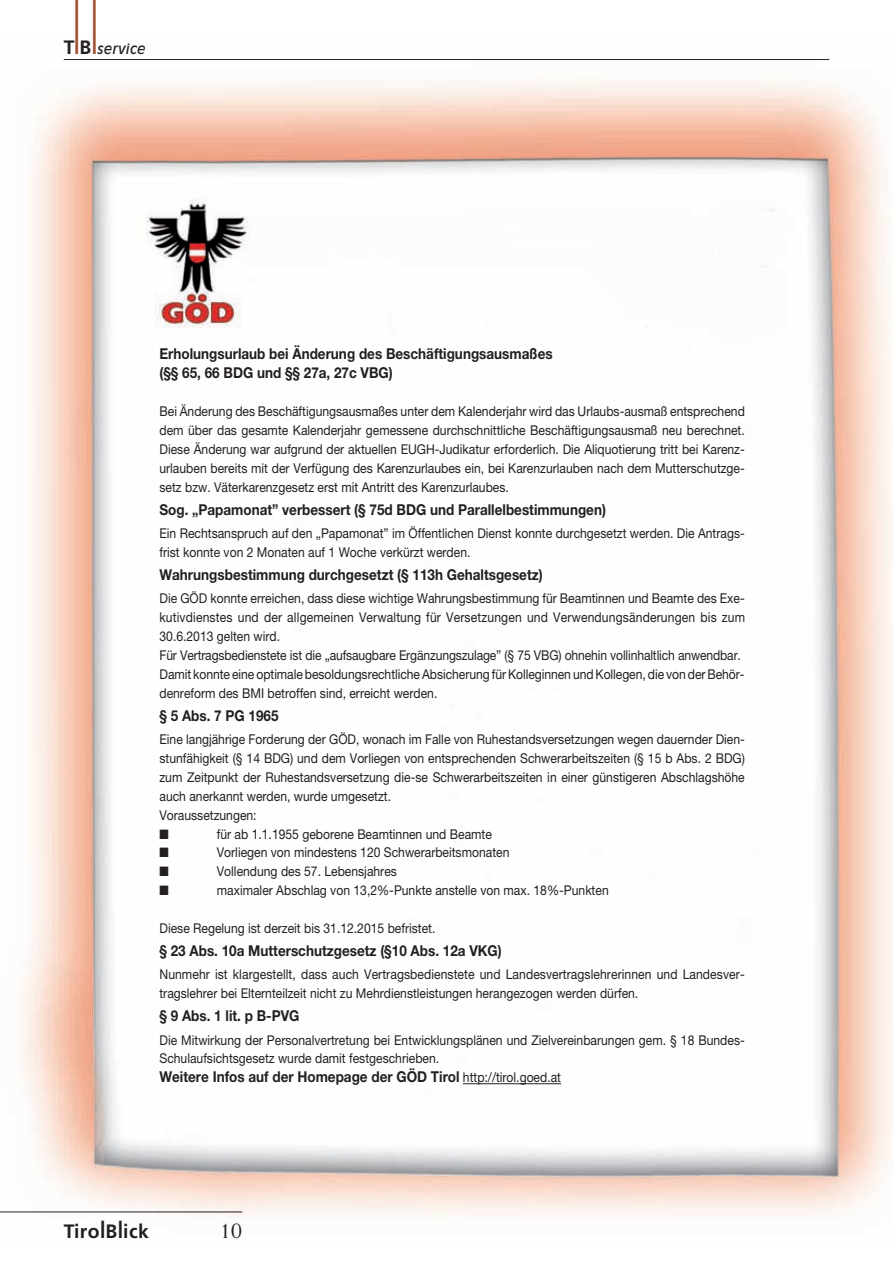
<style>
.page{position:relative;width:893px;height:1263px;background:#fff}
.page>*{position:absolute;margin:0;border:0;box-sizing:border-box;transform-origin:0 0}
.t1{font:700 55.65px "Frutiger";color:#a14e34;scale:.35 1}
.t2{font:24px "Weiss";color:#231f20;scale:.95 1}
.t3{font:700 19.35px "Frutiger";letter-spacing:.03em;color:#231f20}
.t4{font:700 15px/18.9px "Helvetica Neue";color:#231f20;scale:.9 1}
.t5{font:13.5px/18.9px "Helvetica Neue";color:#231f20;scale:.9 1}
.t6{font:italic 13.5px "Antique Olive";letter-spacing:.03em;color:#231f20}
.t7{font:13.5px "Zapf Dingbats ITC";color:#231f20;scale:.9 1}
.s1{font-family:"Frutiger";font-weight:700;font-style:normal;font-size:19.35px}
.s2{font-family:"Frutiger";font-weight:700;font-style:normal;font-size:23.1px;color:#a14e34}
.s3{font-weight:400;font-size:13.5px}
.s4{font-size:23.1px}
</style>
<div class="page">
<img style="left:0;top:59px;width:893px;height:1158px">
<hr style="left:64px;top:59px;width:765px;height:1px;background:#231f20">
<hr style="left:0;top:1211px;width:242px;height:1px;background:#231f20">
<hr style="left:463px;top:1083px;width:98px;height:1px;background:#231f20">
<h1 class="t1" style="left:74px;top:-5px;width:68px">l l</h1>
<p class="t6" style="left:64px;top:43px;width:83px"><span class="s1">T</span><span class="s2">l</span><span class="s1">B</span><span class="s2">l</span>SERVICE</p>
<p class="t4" style="left:159px;top:346px;width:438px">Erholungsurlaub bei Änderung des Beschäftigungsausmaßes (§§ 65, 66 BDG und §§ 27a, 27c VBG)</p>
<p class="t5" style="left:159px;top:403px;width:652px;text-align:justify">Bei Änderung des Beschäftigungsausmaßes unter dem Kalenderjahr wird das Urlaubs-ausmaß entsprechend dem über das gesamte Kalenderjahr gemessene durchschnittliche Beschäftigungsausmaß neu berechnet.<br>Diese Änderung war aufgrund der aktuellen EUGH-Judikatur erforderlich. Die Aliquotierung tritt bei Karenz&shy;urlauben bereits mit der Verfügung des Karenzurlaubes ein, bei Karenzurlauben nach dem Mutterschutzge&shy;setz bzw. Väterkarenzgesetz erst mit Antritt des Karenzurlaubes.</p>
<p class="t4" style="left:159px;top:501px;width:498px">Sog. „Papamonat” verbessert (§ 75d BDG und Parallelbestimmungen)</p>
<p class="t5" style="left:159px;top:525px;width:652px">Ein Rechtsanspruch auf den „Papamonat” im Öffentlichen Dienst konnte durchgesetzt werden. Die Antrags&shy;frist konnte von 2 Monaten auf 1 Woche verkürzt werden.</p>
<p class="t4" style="left:159px;top:567px;width:427px">Wahrungsbestimmung durchgesetzt (§ 113h Gehaltsgesetz)</p>
<p class="t5" style="left:159px;top:590px;width:652px">Die GÖD konnte erreichen, dass diese wichtige Wahrungsbestimmung für Beamtinnen und Beamte des Exe&shy;kutivdienstes und der allgemeinen Verwaltung für Versetzungen und Verwendungsänderungen bis zum 30.6.2013 gelten wird.<br>Für Vertragsbedienstete ist die „aufsaugbare Ergänzungszulage” (§ 75 VBG) ohnehin vollinhaltlich anwendbar.<br>Damit konnte eine optimale besoldungsrechtliche Absicherung für Kolleginnen und Kollegen, die von der Behör&shy;denreform des BMI betroffen sind, erreicht werden.</p>
<p class="t4" style="left:159px;top:707px;width:134px">§ 5 Abs. 7 PG 1965</p>
<p class="t5" style="left:159px;top:731px;width:652px">Eine langjährige Forderung der GÖD, wonach im Falle von Ruhestandsversetzungen wegen dauernder Dien&shy;stunfähigkeit (§ 14 BDG) und dem Vorliegen von entsprechenden Schwerarbeitszeiten (§ 15 b Abs. 2 BDG) zum Zeitpunkt der Ruhestandsversetzung die-se Schwerarbeitszeiten in einer günstigeren Abschlagshöhe auch anerkannt werden, wurde umgesetzt.<br>Voraussetzungen:</p>
<p class="t7" style="left:159px;top:826px;width:12px">■</p>
<p class="t5" style="left:217px;top:826px;width:307px">für ab 1.1.1955 geborene Beamtinnen und Beamte</p>
<p class="t7" style="left:159px;top:845px;width:12px">■</p>
<p class="t5" style="left:217px;top:844px;width:327px">Vorliegen von mindestens 120 Schwerarbeitsmonaten</p>
<p class="t7" style="left:159px;top:864px;width:12px">■</p>
<p class="t5" style="left:217px;top:863px;width:202px">Vollendung des 57. Lebensjahres</p>
<p class="t7" style="left:159px;top:883px;width:12px">■</p>
<p class="t5" style="left:217px;top:882px;width:437px">maximaler Abschlag von 13,2%-Punkte anstelle von max. 18%-Punkten</p>
<p class="t5" style="left:159px;top:920px;width:308px">Diese Regelung ist derzeit bis 31.12.2015 befristet.</p>
<p class="t4" style="left:159px;top:943px;width:382px">§ 23 Abs. 10a Mutterschutzgesetz (§10 Abs. 12a VKG)</p>
<p class="t5" style="left:159px;top:966px;width:652px">Nunmehr ist klargestellt, dass auch Vertragsbedienstete und Landesvertragslehrerinnen und Landesver&shy;tragslehrer bei Elternteilzeit nicht zu Mehrdienstleistungen herangezogen werden dürfen.</p>
<p class="t4" style="left:159px;top:1008px;width:157px">§ 9 Abs. 1 lit. p B-PVG</p>
<p class="t5" style="left:159px;top:1032px;width:652px">Die Mitwirkung der Personalvertretung bei Entwicklungsplänen und Zielvereinbarungen gem. § 18 Bundes-<br>Schulaufsichtsgesetz wurde damit festgeschrieben.</p>
<p class="t4" style="left:159px;top:1069px;width:448px">Weitere Infos auf der Homepage der GÖD Tirol <span class="s3">http://tirol.goed.at</span></p>
<h3 class="t3" style="left:64px;top:1223px;width:87px">Tiro<span class="s4">l</span>B<span class="s4">l</span>ick</h3>
<h2 class="t2" style="left:220px;top:1221px;width:25px">10</h2>
</div>
